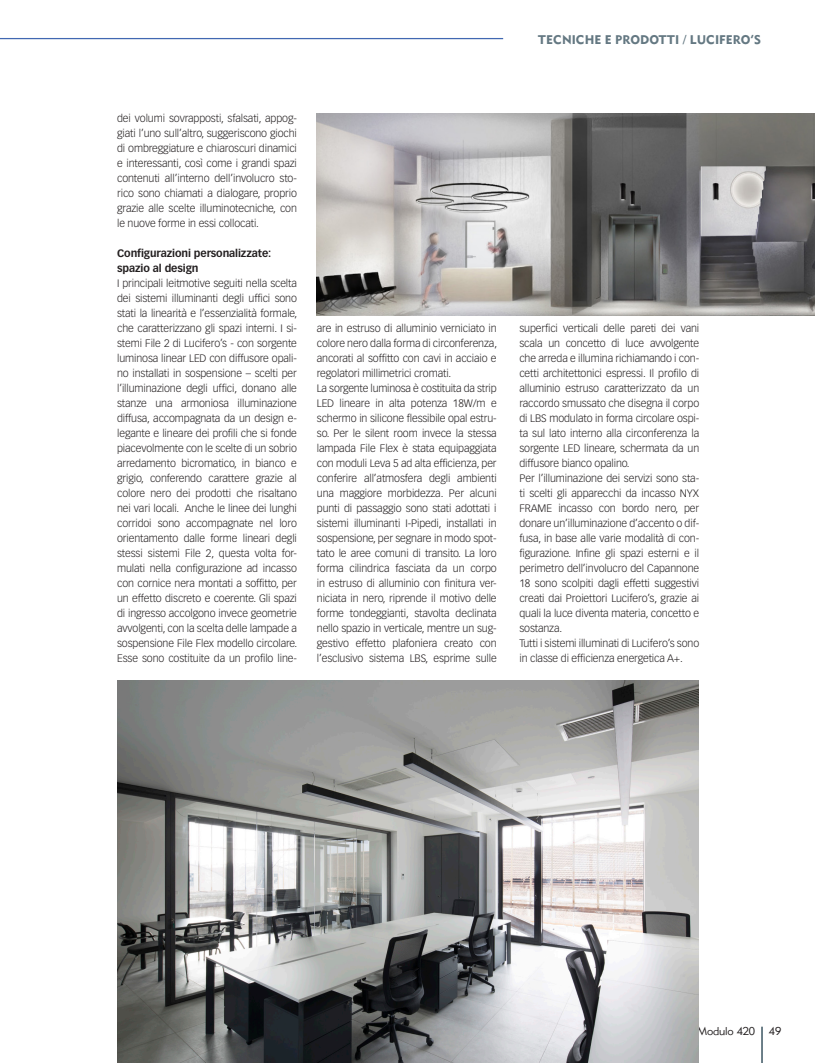
<style>
.page{position:relative;width:815px;height:1063px;background:#fff}
.page>*{position:absolute;margin:0;border:0;box-sizing:border-box;transform-origin:0 0}
.Mod_occhiello_grigio{font:12.5px "Metro Black Two";color:#647882}
.t1{font:11.25px "Metro Lite Two";letter-spacing:-.015em;color:#231f20}
.Mod_testo{font:300 10.62px/15px "Vectora LT Std";letter-spacing:-.01em;color:#231f20;text-align:justify}
.Mod_Testo_Titolino{font:700 10.62px "Vectora LT Std";letter-spacing:-.01em;color:#231f20}
</style>
<div class="page">
<hr style="left:761px;top:1027px;width:2px;height:36px;background:#647882">
<hr style="left:0;top:38px;width:503px;height:1px;background:#4168b2">
<img style="left:117px;top:680px;width:581px;height:383px">
<img style="left:317px;top:113px;width:498px;height:202px">
<p class="Mod_occhiello_grigio" style="left:538px;top:32px;width:224px">TECNICHE E PRODOTTI / LUCIFERO’S</p>
<p class="Mod_testo" style="left:117px;top:111px;width:181px">dei volumi sovrapposti, sfalsati, appog&shy;giati l’uno sull’altro, suggeriscono giochi di ombreggiature e chiaroscuri dinamici e interessanti, così come i grandi spazi contenuti all’interno dell’involucro sto&shy;rico sono chiamati a dialogare, proprio grazie alle scelte illuminotecniche, con le nuove forme in essi collocati.</p>
<p class="Mod_Testo_Titolino" style="left:117px;top:246px;width:156px">Configurazioni personalizzate:</p>
<p class="Mod_Testo_Titolino" style="left:117px;top:261px;width:83px">spazio al design</p>
<p class="Mod_testo" style="left:117px;top:276px;width:182px">I principali leitmotive seguiti nella scelta dei sistemi illuminanti degli uffici sono stati la linearità e l’essenzialità formale, che caratterizzano gli spazi interni. I si&shy;stemi File 2 di Lucifero’s - con sorgente luminosa linear LED con diffusore opali&shy;no installati in sospensione – scelti per l’illuminazione degli uffici, donano alle stanze una armoniosa illuminazione diffusa, accompagnata da un design e&shy;legante e lineare dei profili che si fonde piacevolmente con le scelte di un sobrio arredamento bicromatico, in bianco e grigio, conferendo carattere grazie al colore nero dei prodotti che risaltano nei vari locali. Anche le linee dei lunghi corridoi sono accompagnate nel loro orientamento dalle forme lineari degli stessi sistemi File 2, questa volta for&shy;mulati nella configurazione ad incasso con cornice nera montati a soffitto, per un effetto discreto e coerente. Gli spazi di ingresso accolgono invece geometrie avvolgenti, con la scelta delle lampade a sospensione File Flex modello circolare.<br>Esse sono costituite da un profilo line-</p>
<p class="Mod_testo" style="left:317px;top:321px;width:182px">are in estruso di alluminio verniciato in colore nero dalla forma di circonferenza, ancorati al soffitto con cavi in acciaio e regolatori millimetrici cromati.</p>
<p class="Mod_testo" style="left:317px;top:381px;width:181px">La sorgente luminosa è costituita da strip</p>
<p class="Mod_testo" style="left:317px;top:396px;width:181px">LED lineare in alta potenza 18W/m e schermo in silicone flessibile opal estru&shy;so. Per le silent room invece la stessa lampada File Flex è stata equipaggiata con moduli Leva 5 ad alta efficienza, per conferire all’atmosfera degli ambienti una maggiore morbidezza. Per alcuni punti di passaggio sono stati adottati i sistemi illuminanti I-Pipedi, installati in sospensione, per segnare in modo spot&shy;tato le aree comuni di transito. La loro forma cilindrica fasciata da un corpo in estruso di alluminio con finitura ver&shy;niciata in nero, riprende il motivo delle forme tondeggianti, stavolta declinata nello spazio in verticale, mentre un sug&shy;gestivo effetto plafoniera creato con l’esclusivo sistema LBS, esprime sulle</p>
<p class="Mod_testo" style="left:519px;top:321px;width:181px">superfici verticali delle pareti dei vani scala un concetto di luce avvolgente che arreda e illumina richiamando i con&shy;cetti architettonici espressi. Il profilo di alluminio estruso caratterizzato da un raccordo smussato che disegna il corpo di LBS modulato in forma circolare ospi&shy;ta sul lato interno alla circonferenza la sorgente LED lineare, schermata da un diffusore bianco opalino.</p>
<p class="Mod_testo" style="left:519px;top:471px;width:181px">Per l’illuminazione dei servizi sono sta&shy;ti scelti gli apparecchi da incasso NYX FRAME incasso con bordo nero, per donare un’illuminazione d’accento o dif&shy;fusa, in base alle varie modalità di con&shy;figurazione. Infine gli spazi esterni e il perimetro dell’involucro del Capannone 18 sono scolpiti dagli effetti suggestivi creati dai Proiettori Lucifero’s, grazie ai quali la luce diventa materia, concetto e sostanza.</p>
<p class="Mod_testo" style="left:519px;top:636px;width:181px">Tutti i sistemi illuminati di Lucifero’s sono in classe di efficienza energetica A+.</p>
<p class="t1" style="left:697px;top:1025px;width:86px">Modulo 420 49</p>
</div>
